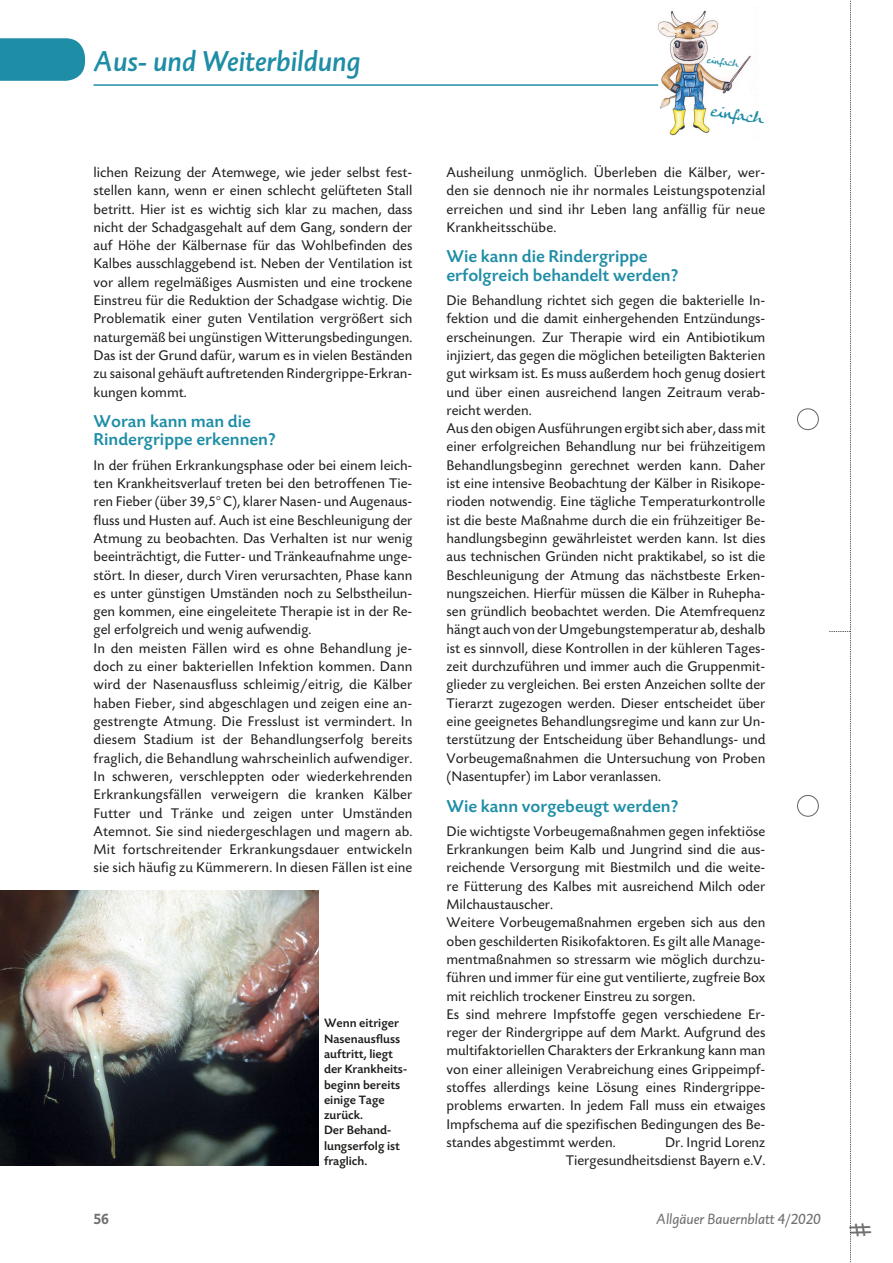
<style>
.page{position:relative;width:893px;height:1263px;background:#fff}
.page>*{position:absolute;margin:0;border:0;box-sizing:border-box;transform-origin:0 0}
.t1{font:italic 29.25px "DTL Caspari T Medium";color:#1e8da6}
.zwischenüberschrift{font:500 18px "Today SB";color:#1e8da6}
.überschrift_30pt{font:15.9px "Anke Calligraph";color:#1e8da6}
.t2{font:italic 15px "DTL Caspari T";color:#70706f}
.t3{font:700 15px "DTL Caspari T";color:#70706f;scale:.95 1}
.lauftext{font:14.7px/18.3px "Today SB";color:#1d1d1b;text-align:justify}
.Bildunterschrift{font:500 12.75px/15.3px "Today SB";color:#1d1d1b}
.überschrift_30pt-2{font:9.6px "Anke Calligraph";color:#1e8da6}
</style>
<div class="page">
<img style="left:657px;top:10px;width:94px;height:126px">
<hr style="left:94px;top:84px;width:564px;height:2px;background:#1e8da6">
<div style="left:797px;top:409px;width:22px;height:21px;border:1px solid #1d1d1b;border-radius:50%"></div>
<div style="left:797px;top:795px;width:22px;height:21px;border:1px solid #1d1d1b;border-radius:50%"></div>
<svg style="left:0;top:38px;width:85px;height:43px;background:#2992aa"></svg>
<img style="left:0;top:891px;width:319px;height:274px">
<svg style="left:829px;top:0;width:22px;height:1263px"></svg>
<p class="t1" style="left:94px;top:43px;width:269px">Aus- und Weiterbildung</p>
<p class="lauftext" style="left:94px;top:164px;width:320px">lichen Reizung der Atemwege, wie jeder selbst fest&shy;stellen kann, wenn er einen schlecht gelüfteten Stall betritt. Hier ist es wichtig sich klar zu machen, dass nicht der Schadgasgehalt auf dem Gang, sondern der auf Höhe der Kälbernase für das Wohlbefinden des Kalbes ausschlaggebend ist. Neben der Ventilation ist vor allem regelmäßiges Ausmisten und eine trockene Einstreu für die Reduktion der Schadgase wichtig. Die Problematik einer guten Ventilation vergrößert sich naturgemäß bei ungünstigen Witterungsbedingungen.<br>Das ist der Grund dafür, warum es in vielen Beständen zu saisonal gehäuft auftretenden Rindergrippe-Erkran&shy;kungen kommt.</p>
<p class="zwischenüberschrift" style="left:94px;top:412px;width:159px">Woran kann man die</p>
<p class="zwischenüberschrift" style="left:94px;top:430px;width:184px">Rindergrippe erkennen?</p>
<p class="lauftext" style="left:94px;top:456px;width:320px">In der frühen Erkrankungsphase oder bei einem leich&shy;ten Krankheitsverlauf treten bei den betroffenen Tie&shy;ren Fieber (über 39,5°C), klarer Nasen- und Augenaus&shy;fluss und Husten auf. Auch ist eine Beschleunigung der Atmung zu beobachten. Das Verhalten ist nur wenig beeinträchtigt, die Futter- und Tränkeaufnahme unge&shy;stört. In dieser, durch Viren verursachten, Phase kann es unter günstigen Umständen noch zu Selbstheilun&shy;gen kommen, eine eingeleitete Therapie ist in der Re&shy;gel erfolgreich und wenig aufwendig.</p>
<p class="lauftext" style="left:94px;top:639px;width:320px">In den meisten Fällen wird es ohne Behandlung je&shy;doch zu einer bakteriellen Infektion kommen. Dann wird der Nasenausfluss schleimig/eitrig, die Kälber haben Fieber, sind abgeschlagen und zeigen eine an&shy;gestrengte Atmung. Die Fresslust ist vermindert. In diesem Stadium ist der Behandlungserfolg bereits fraglich, die Behandlung wahrscheinlich aufwendiger.<br>In schweren, verschleppten oder wiederkehrenden Erkrankungsfällen verweigern die kranken Kälber Futter und Tränke und zeigen unter Umständen Atemnot. Sie sind niedergeschlagen und magern ab.<br>Mit fortschreitender Erkrankungsdauer entwickeln sie sich häufig zu Kümmerern. In diesen Fällen ist eine</p>
<p class="Bildunterschrift" style="left:324px;top:1016px;width:85px">Wenn eitriger<br>Nasenausfluss auftritt, liegt der Krankheits&shy;beginn bereits einige Tage zurück.<br>Der Behand&shy;lungserfolg ist fraglich.</p>
<p class="überschrift_30pt-2" style="left:708px;top:54px;width:33px;rotate:7deg">einfach</p>
<p class="überschrift_30pt" style="left:712px;top:102px;width:54px;rotate:7deg">einfach</p>
<p class="lauftext" style="left:446px;top:164px;width:320px">Ausheilung unmöglich. Überleben die Kälber, wer&shy;den sie dennoch nie ihr normales Leistungspotenzial erreichen und sind ihr Leben lang anfällig für neue Krankheitsschübe.</p>
<p class="zwischenüberschrift" style="left:446px;top:247px;width:203px">Wie kann die Rindergrippe</p>
<p class="zwischenüberschrift" style="left:446px;top:265px;width:233px">erfolgreich behandelt werden?</p>
<p class="lauftext" style="left:446px;top:292px;width:320px">Die Behandlung richtet sich gegen die bakterielle In&shy;fektion und die damit einhergehenden Entzündungs&shy;erscheinungen. Zur Therapie wird ein Antibiotikum injiziert, das gegen die möglichen beteiligten Bakterien gut wirksam ist. Es muss außerdem hoch genug dosiert und über einen ausreichend langen Zeitraum verab&shy;reicht werden.</p>
<p class="lauftext" style="left:446px;top:420px;width:320px">Aus den obigen Ausführungen ergibt sich aber, dass mit einer erfolgreichen Behandlung nur bei frühzeitigem Behandlungsbeginn gerechnet werden kann. Daher ist eine intensive Beobachtung der Kälber in Risikope&shy;rioden notwendig. Eine tägliche Temperaturkontrolle ist die beste Maßnahme durch die ein frühzeitiger Be&shy;handlungsbeginn gewährleistet werden kann. Ist dies aus technischen Gründen nicht praktikabel, so ist die Beschleunigung der Atmung das nächstbeste Erken&shy;nungszeichen. Hierfür müssen die Kälber in Ruhepha&shy;sen gründlich beobachtet werden. Die Atemfrequenz hängt auch von der Umgebungstemperatur ab, deshalb ist es sinnvoll, diese Kontrollen in der kühleren Tages&shy;zeit durchzuführen und immer auch die Gruppenmit&shy;glieder zu vergleichen. Bei ersten Anzeichen sollte der Tierarzt zugezogen werden. Dieser entscheidet über eine geeignetes Behandlungsregime und kann zur Un&shy;terstützung der Entscheidung über Behandlungs- und Vorbeugemaßnahmen die Untersuchung von Proben (Nasentupfer) im Labor veranlassen.</p>
<p class="zwischenüberschrift" style="left:446px;top:796px;width:233px">Wie kann vorgebeugt werden?</p>
<p class="lauftext" style="left:446px;top:822px;width:320px">Die wichtigste Vorbeugemaßnahmen gegen infektiöse Erkrankungen beim Kalb und Jungrind sind die aus&shy;reichende Versorgung mit Biestmilch und die weite&shy;re Fütterung des Kalbes mit ausreichend Milch oder Milchaustauscher.</p>
<p class="lauftext" style="left:446px;top:914px;width:320px">Weitere Vorbeugemaßnahmen ergeben sich aus den oben geschilderten Risikofaktoren. Es gilt alle Manage&shy;mentmaßnahmen so stressarm wie möglich durchzu&shy;führen und immer für eine gut ventilierte, zugfreie Box mit reichlich trockener Einstreu zu sorgen.</p>
<p class="lauftext" style="left:446px;top:1005px;width:320px">Es sind mehrere Impfstoffe gegen verschiedene Er&shy;reger der Rindergrippe auf dem Markt. Aufgrund des multifaktoriellen Charakters der Erkrankung kann man von einer alleinigen Verabreichung eines Grippeimpf&shy;stoffes allerdings keine Lösung eines Rindergrippe&shy;problems erwarten. In jedem Fall muss ein etwaiges Impfschema auf die spezifischen Bedingungen des Be&shy;standes abgestimmt werden.</p>
<p class="lauftext" style="left:665px;top:1133px;width:102px">Dr. Ingrid Lorenz</p>
<p class="lauftext" style="left:566px;top:1152px;width:201px">Tiergesundheitsdienst Bayern e.V.</p>
<p class="t3" style="left:94px;top:1208px;width:18px">56</p>
<p class="t2" style="left:656px;top:1209px;width:166px">Allgäuer Bauernblatt 4/2020</p>
</div>
